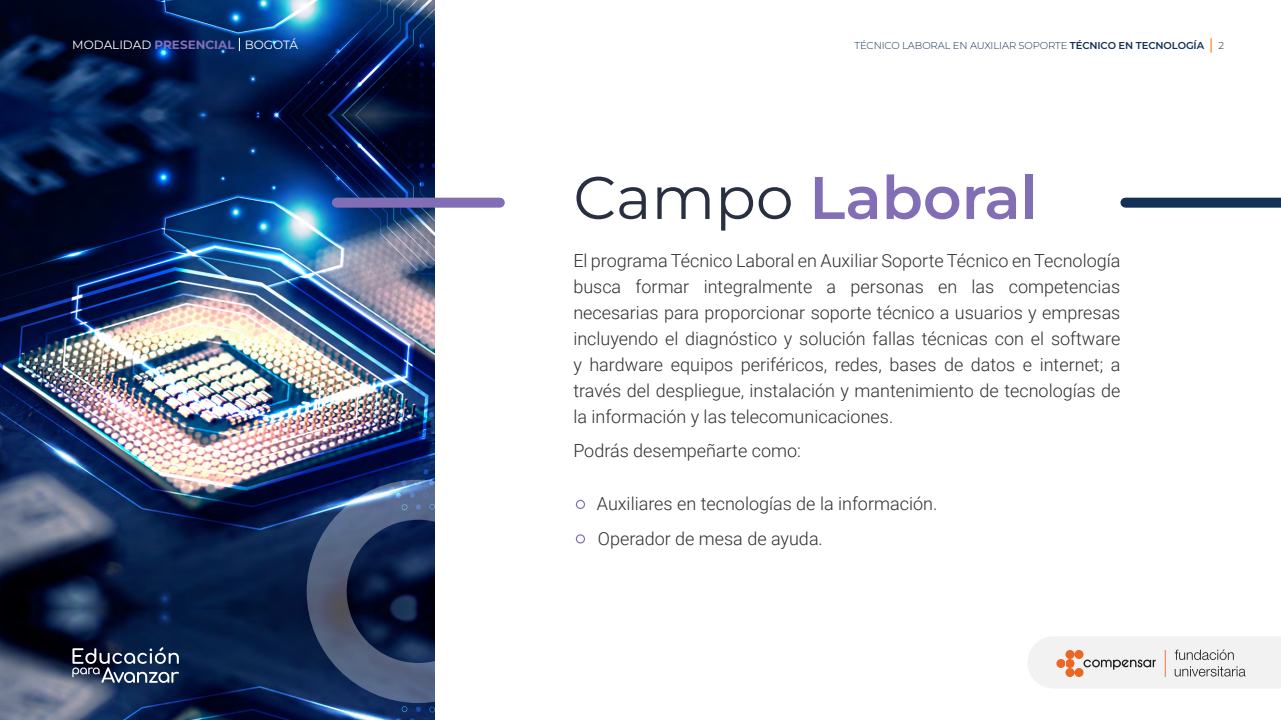
<style>
.page{position:relative;width:1281px;height:720px;background:#fff}
.page>*{position:absolute;margin:0;border:0;box-sizing:border-box;transform-origin:0 0}
.t1{font:600 60px "Montserrat";color:#826eb4}
.t2{font:300 18px/26px "Roboto";color:#2f2f2f;text-align:justify}
.t3{font:12px "Montserrat";color:#fff}
.t4{font:300 10px "Montserrat";letter-spacing:-.01em;color:#143155}
.s1{font-weight:700;color:#826eb4}
.s2{font-weight:600}
.s3{font-weight:400;color:#272f41}
</style>
<div class="page">
<svg style="left:1210px;top:38px;width:1px;height:15px"></svg>
<img style="left:0;top:0;width:434px;height:720px">
<div style="left:306px;top:480px;width:224px;height:223px;border:40px solid #fff;border-radius:50%"></div>
<svg style="left:1028px;top:637px;width:252px;height:51px"></svg>
<svg style="left:72px;top:647px;width:107px;height:36px;background:#46546e"></svg>
<div style="left:337px;top:198px;width:162px;height:10px;background:#826eb4"></div>
<div style="left:1125px;top:198px;width:155px;height:10px;background:#143155"></div>
<svg style="left:239px;top:38px;width:5px;height:13px"></svg>
<div style="left:575px;top:500px;width:10px;height:9px;border:1px solid #826eb4;border-radius:50%"></div>
<div style="left:575px;top:534px;width:10px;height:10px;border:1px solid #826eb4;border-radius:50%"></div>
<p class="t3" style="left:72px;top:36px;width:227px">MODALIDAD <span class="s1">PRESENCIAL</span> BOGOTÁ</p>
<p class="t3" style="left:251px;top:36px;width:55px">BOGOTÁ</p>
<p class="t4" style="left:854px;top:39px;width:351px">TÉCNICO LABORAL EN AUXILIAR SOPORTE <span class="s2">TÉCNICO EN TECNOLOGÍA</span></p>
<p class="t4" style="left:1218px;top:39px;width:7px">2</p>
<h1 class="t1" style="left:573px;top:158px;width:466px"><span class="s3">Campo</span> Laboral</h1>
<p class="t2" style="left:573px;top:247px;width:548px">El programa Técnico Laboral en Auxiliar Soporte Técnico en Tecnología busca formar integralmente a personas en las competencias necesarias para proporcionar soporte técnico a usuarios y empresas incluyendo el diagnóstico y solución fallas técnicas con el software y hardware equipos periféricos, redes, bases de datos e internet; a través del despliegue, instalación y mantenimiento de tecnologías de la información y las telecomunicaciones.</p>
<p class="t2" style="left:573px;top:437px;width:229px">Podrás desempeñarte como:</p>
<p class="t2" style="left:596px;top:486px;width:342px;line-height:34.5px">Auxiliares en tecnologías de la información.<br>Operador de mesa de ayuda.</p>
</div>
